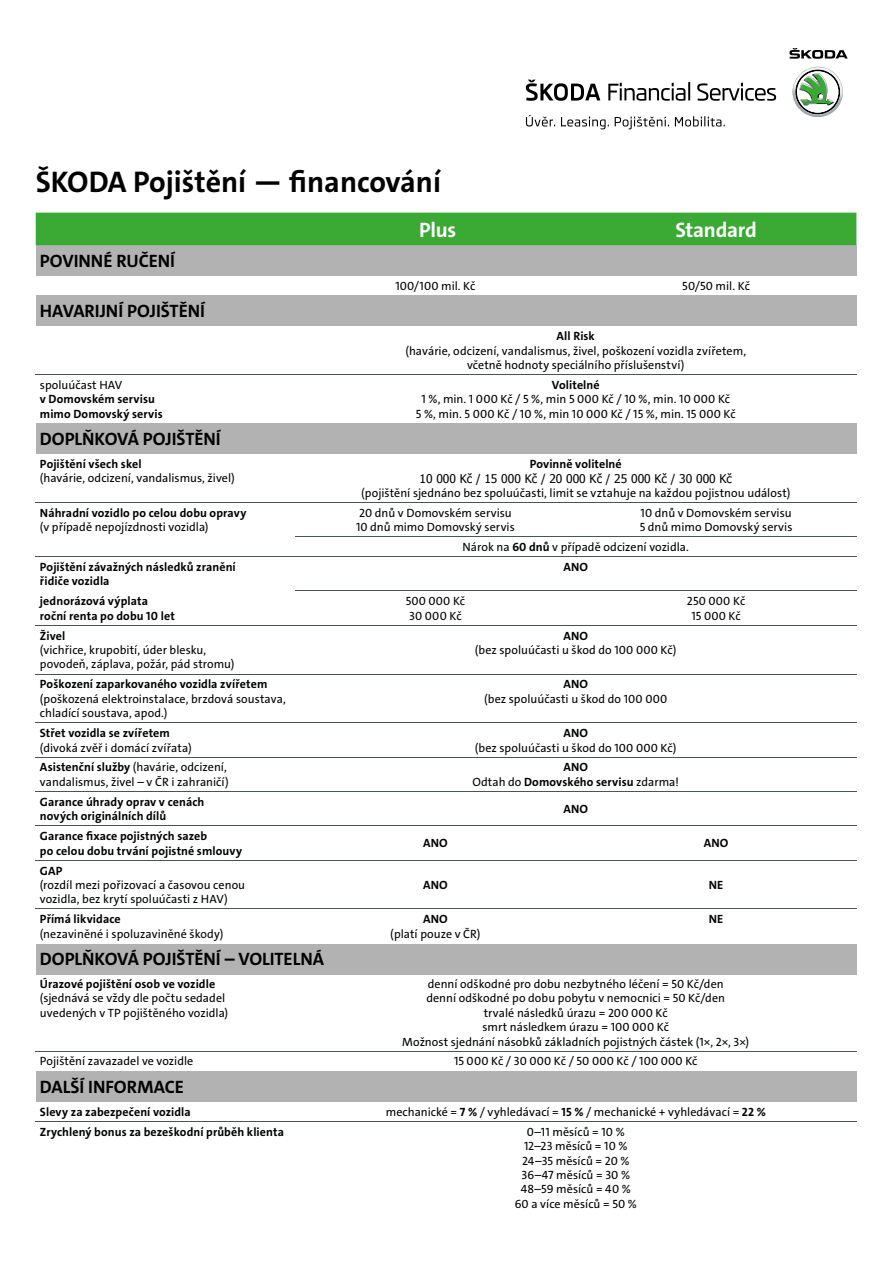
<style>
.page{position:relative;width:893px;height:1263px;background:#fff}
.page>*{position:absolute;margin:0;border:0;box-sizing:border-box;transform-origin:0 0}
.t1{font:700 30px "The Sans C4 s";color:#000}
.t2{font:700 21px "The Sans C4 s";letter-spacing:-.01em;color:#fff}
.t3{font:700 18px "The Sans C4 s";color:#000}
.t4{font:12px/14.4px "The Sans C4 s";letter-spacing:.005em;color:#000}
.t5{font:700 12px/14.4px "The Sans C4 s";letter-spacing:.005em;color:#000}
.t6{font:12px "Tahoma";color:#000}
.s1{font-weight:700}
.s2{font-weight:400}
</style>
<div class="page">
<div style="left:36px;top:245px;width:820px;height:30px;background:#b3b2b2"></div>
<div style="left:36px;top:295px;width:820px;height:30px;background:#b3b2b2"></div>
<div style="left:36px;top:423px;width:820px;height:31px;background:#b3b2b2"></div>
<div style="left:36px;top:944px;width:820px;height:30px;background:#b3b2b2"></div>
<div style="left:36px;top:1071px;width:820px;height:30px;background:#b3b2b2"></div>
<svg style="left:608px;top:82px;width:168px;height:19px"></svg>
<svg style="left:526px;top:80px;width:74px;height:21px"></svg>
<svg style="left:526px;top:115px;width:199px;height:14px"></svg>
<svg style="left:789px;top:48px;width:59px;height:11px"></svg>
<svg style="left:793px;top:67px;width:50px;height:50px"></svg>
<div style="left:36px;top:213px;width:820px;height:32px;background:#3aaa35"></div>
<hr style="left:36px;top:374px;width:259px;height:1px;background:#4c5356">
<hr style="left:295px;top:374px;width:281px;height:1px;background:#4c5356">
<hr style="left:576px;top:374px;width:280px;height:1px;background:#4c5356">
<hr style="left:36px;top:1121px;width:259px;height:1px;background:#4c5356">
<hr style="left:295px;top:1121px;width:281px;height:1px;background:#4c5356">
<hr style="left:576px;top:1121px;width:280px;height:1px;background:#4c5356">
<hr style="left:36px;top:1051px;width:259px;height:1px;background:#4c5356">
<hr style="left:295px;top:1051px;width:281px;height:1px;background:#4c5356">
<hr style="left:576px;top:1051px;width:280px;height:1px;background:#4c5356">
<hr style="left:36px;top:502px;width:259px;height:1px;background:#4c5356">
<hr style="left:295px;top:502px;width:281px;height:1px;background:#4c5356">
<hr style="left:576px;top:502px;width:280px;height:1px;background:#4c5356">
<hr style="left:295px;top:536px;width:281px;height:1px;background:#4c5356">
<hr style="left:576px;top:536px;width:280px;height:1px;background:#4c5356">
<hr style="left:36px;top:556px;width:259px;height:1px;background:#4c5356">
<hr style="left:295px;top:556px;width:281px;height:1px;background:#4c5356">
<hr style="left:576px;top:556px;width:280px;height:1px;background:#4c5356">
<hr style="left:295px;top:591px;width:281px;height:1px;background:#4c5356">
<hr style="left:576px;top:591px;width:280px;height:1px;background:#4c5356">
<hr style="left:36px;top:625px;width:259px;height:1px;background:#4c5356">
<hr style="left:295px;top:625px;width:281px;height:1px;background:#4c5356">
<hr style="left:576px;top:625px;width:280px;height:1px;background:#4c5356">
<hr style="left:36px;top:674px;width:259px;height:1px;background:#4c5356">
<hr style="left:295px;top:674px;width:281px;height:1px;background:#4c5356">
<hr style="left:576px;top:674px;width:280px;height:1px;background:#4c5356">
<hr style="left:36px;top:722px;width:259px;height:1px;background:#4c5356">
<hr style="left:295px;top:722px;width:281px;height:1px;background:#4c5356">
<hr style="left:576px;top:722px;width:280px;height:1px;background:#4c5356">
<hr style="left:36px;top:757px;width:259px;height:1px;background:#4c5356">
<hr style="left:295px;top:757px;width:281px;height:1px;background:#4c5356">
<hr style="left:576px;top:757px;width:280px;height:1px;background:#4c5356">
<hr style="left:36px;top:791px;width:259px;height:1px;background:#4c5356">
<hr style="left:295px;top:791px;width:281px;height:1px;background:#4c5356">
<hr style="left:576px;top:791px;width:280px;height:1px;background:#4c5356">
<hr style="left:36px;top:825px;width:259px;height:1px;background:#4c5356">
<hr style="left:295px;top:825px;width:281px;height:1px;background:#4c5356">
<hr style="left:576px;top:825px;width:280px;height:1px;background:#4c5356">
<hr style="left:36px;top:860px;width:259px;height:1px;background:#4c5356">
<hr style="left:295px;top:860px;width:281px;height:1px;background:#4c5356">
<hr style="left:576px;top:860px;width:280px;height:1px;background:#4c5356">
<hr style="left:36px;top:909px;width:259px;height:1px;background:#4c5356">
<hr style="left:295px;top:909px;width:281px;height:1px;background:#4c5356">
<hr style="left:576px;top:909px;width:280px;height:1px;background:#4c5356">
<img style="left:801px;top:99px;width:16px;height:6px">
<h1 class="t1" style="left:36px;top:163px;width:407px">ŠKODA Pojištění — nancování</h1>
<h2 class="t2" style="left:419px;top:216px;width:39px">Plus</h2>
<h2 class="t2" style="left:675px;top:216px;width:83px">Standard</h2>
<h3 class="t3" style="left:40px;top:249px;width:137px">POVINNÉ RUČENÍ</h3>
<p class="t4" style="left:395px;top:279px;width:82px">100/100 mil. Kč</p>
<p class="t4" style="left:682px;top:279px;width:69px">50/50 mil. Kč</p>
<h3 class="t3" style="left:40px;top:300px;width:167px">HAVARIJNÍ POJIŠTĚNÍ</h3>
<p class="t5" style="left:557px;top:329px;width:40px">All Risk</p>
<p class="t4" style="left:405px;top:343px;width:342px;text-align:center">(havárie, odcizení, vandalismus, živel, poškození vozidla zvířetem, včetně hodnoty speciálního příslušenství)</p>
<p class="t4" style="left:40px;top:378px;width:84px">spoluúčast HAV</p>
<p class="t5" style="left:40px;top:392px;width:124px">v Domovském servisu mimo Domovský servis</p>
<p class="t5" style="left:552px;top:378px;width:49px">Volitelné</p>
<p class="t4" style="left:416px;top:392px;width:321px;text-align:center">1 %, min. 1 000 Kč / 5 %, min 5 000 Kč / 10 %, min. 10 000 Kč<br>5 %, min. 5 000 Kč / 10 %, min 10 000 Kč / 15 %, min. 15 000 Kč</p>
<h3 class="t3" style="left:40px;top:427px;width:182px">DOPLŇKOVÁ POJIŠTĚNÍ</h3>
<p class="t5" style="left:40px;top:457px;width:103px">Pojištění všech skel</p>
<p class="t4" style="left:40px;top:471px;width:196px">(havárie, odcizení, vandalismus, živel)</p>
<p class="t5" style="left:40px;top:506px;width:208px">Náhradní vozidlo po celou dobu opravy</p>
<p class="t4" style="left:40px;top:520px;width:170px">(v případě nepojízdnosti vozidla)</p>
<p class="t5" style="left:530px;top:457px;width:93px">Povinně volitelné</p>
<p class="t6" style="left:419px;top:470px;width:314px">10 000 Kč / 15 000 Kč / 20 000 Kč / 25 000 Kč / 30 000 Kč</p>
<p class="t4" style="left:361px;top:486px;width:431px">(pojištění sjednáno bez spoluúčasti, limit se vztahuje na každou pojistnou událost)</p>
<p class="t4" style="left:356px;top:506px;width:160px">20 dnů v Domovském servisu<br>10 dnů mimo Domovský servis</p>
<p class="t4" style="left:640px;top:506px;width:154px">10 dnů v Domovském servisu<br>5 dnů mimo Domovský servis</p>
<p class="t4" style="left:463px;top:540px;width:228px">Nárok na <span class="s1">60 dnů</span> v případě odcizení vozidla.</p>
<p class="t5" style="left:40px;top:560px;width:197px">Pojištění závažných následků zranění řidiče vozidla</p>
<p class="t5" style="left:563px;top:560px;width:26px">ANO</p>
<p class="t5" style="left:40px;top:594px;width:136px">jednorázová výplata roční renta po dobu 10 let</p>
<p class="t4" style="left:406px;top:594px;width:61px">500 000 Kč<br>30 000 Kč</p>
<p class="t4" style="left:687px;top:594px;width:60px;text-align:center">250 000 Kč<br>15 000 Kč</p>
<p class="t5" style="left:40px;top:628px;width:27px">Živel</p>
<p class="t4" style="left:40px;top:643px;width:196px">(vichřice, krupobití, úder blesku, povodeň, záplava, požár, pád stromu)</p>
<p class="t5" style="left:563px;top:628px;width:26px">ANO</p>
<p class="t4" style="left:475px;top:643px;width:203px">(bez spoluúčasti u škod do 100 000 Kč)</p>
<p class="t5" style="left:40px;top:677px;width:229px">Poškození zaparkovaného vozidla zvířetem</p>
<p class="t4" style="left:40px;top:692px;width:247px">(poškozená elektroinstalace, brzdová soustava, chladící soustava, apod.)</p>
<p class="t5" style="left:40px;top:726px;width:132px">Střet vozidla se zvířetem</p>
<p class="t4" style="left:40px;top:740px;width:153px">(divoká zvěř i domácí zvířata)</p>
<p class="t5" style="left:563px;top:677px;width:26px">ANO</p>
<p class="t4" style="left:484px;top:692px;width:185px">(bez spoluúčasti u škod do 100 000</p>
<p class="t5" style="left:563px;top:726px;width:26px">ANO</p>
<p class="t4" style="left:475px;top:740px;width:203px">(bez spoluúčasti u škod do 100 000 Kč)</p>
<p class="t4" style="left:40px;top:760px;width:190px"><span class="s1">Asistenční služby</span> (havárie, odcizení, vandalismus, živel – v ČR i zahraničí)</p>
<p class="t5" style="left:472px;top:760px;width:208px;text-align:center">ANO<br><span class="s2">Odtah do</span> Domovského servisu <span class="s2">zdarma!</span></p>
<p class="t5" style="left:40px;top:795px;width:166px">Garance úhrady oprav v cenách nových originálních dílů</p>
<p class="t5" style="left:563px;top:802px;width:26px">ANO</p>
<p class="t5" style="left:40px;top:829px;width:204px">Garance xace pojistných sazeb<br>po celou dobu trvání pojistné smlouvy</p>
<p class="t5" style="left:423px;top:836px;width:26px">ANO</p>
<p class="t5" style="left:704px;top:836px;width:26px">ANO</p>
<p class="t5" style="left:40px;top:863px;width:24px">GAP</p>
<p class="t4" style="left:40px;top:878px;width:207px">(rozdíl mezi pořizovací a časovou cenou vozidla, bez krytí spoluúčasti z HAV)</p>
<p class="t5" style="left:423px;top:878px;width:26px">ANO</p>
<p class="t5" style="left:709px;top:878px;width:16px">NE</p>
<p class="t5" style="left:40px;top:912px;width:82px">Přímá likvidace</p>
<p class="t4" style="left:40px;top:926px;width:185px">(nezaviněné i spoluzaviněné škody)</p>
<p class="t5" style="left:423px;top:912px;width:26px">ANO</p>
<p class="t4" style="left:390px;top:926px;width:92px">(platí pouze v ČR)</p>
<p class="t5" style="left:709px;top:912px;width:16px">NE</p>
<h3 class="t3" style="left:40px;top:947px;width:286px">DOPLŇKOVÁ POJIŠTĚNÍ – VOLITELNÁ</h3>
<p class="t5" style="left:40px;top:977px;width:177px">Úrazové pojištění osob ve vozidle</p>
<p class="t4" style="left:40px;top:991px;width:190px">(sjednává se vždy dle počtu sedadel uvedených v TP pojištěného vozidla)</p>
<p class="t4" style="left:402px;top:977px;width:349px;text-align:center">denní odškodné pro dobu nezbytného léčení = 50 Kč/den<br>denní odškodné po dobu pobytu v nemocnici = 50 Kč/den<br>trvalé následků úrazu = 200 000 Kč<br>smrt následkem úrazu = 100 000 Kč<br>Možnost sjednání násobků základních pojistných částek (1×, 2×, 3×)</p>
<p class="t4" style="left:40px;top:1054px;width:155px">Pojištění zavazadel ve vozidle</p>
<p class="t4" style="left:454px;top:1054px;width:245px">15 000 Kč / 30 000 Kč / 50 000 Kč / 100 000 Kč</p>
<h3 class="t3" style="left:40px;top:1075px;width:145px">DALŠÍ INFORMACE</h3>
<p class="t5" style="left:40px;top:1104px;width:152px">Slevy za zabezpečení vozidla</p>
<p class="t4" style="left:386px;top:1104px;width:382px">mechanické = <span class="s1">7 %</span> / vyhledávací = <span class="s1">15 %</span> / mechanické + vyhledávací = <span class="s1">22 %</span></p>
<p class="t5" style="left:40px;top:1124px;width:246px">Zrychlený bonus za bezeškodní průběh klienta</p>
<p class="t4" style="left:515px;top:1124px;width:124px;text-align:center">0–11 měsíců = 10 %<br>12–23 měsíců = 10 %<br>24–35 měsíců = 20 %<br>36–47 měsíců = 30 %<br>48–59 měsíců = 40 %<br>60 a více měsíců = 50 %</p>
</div>
